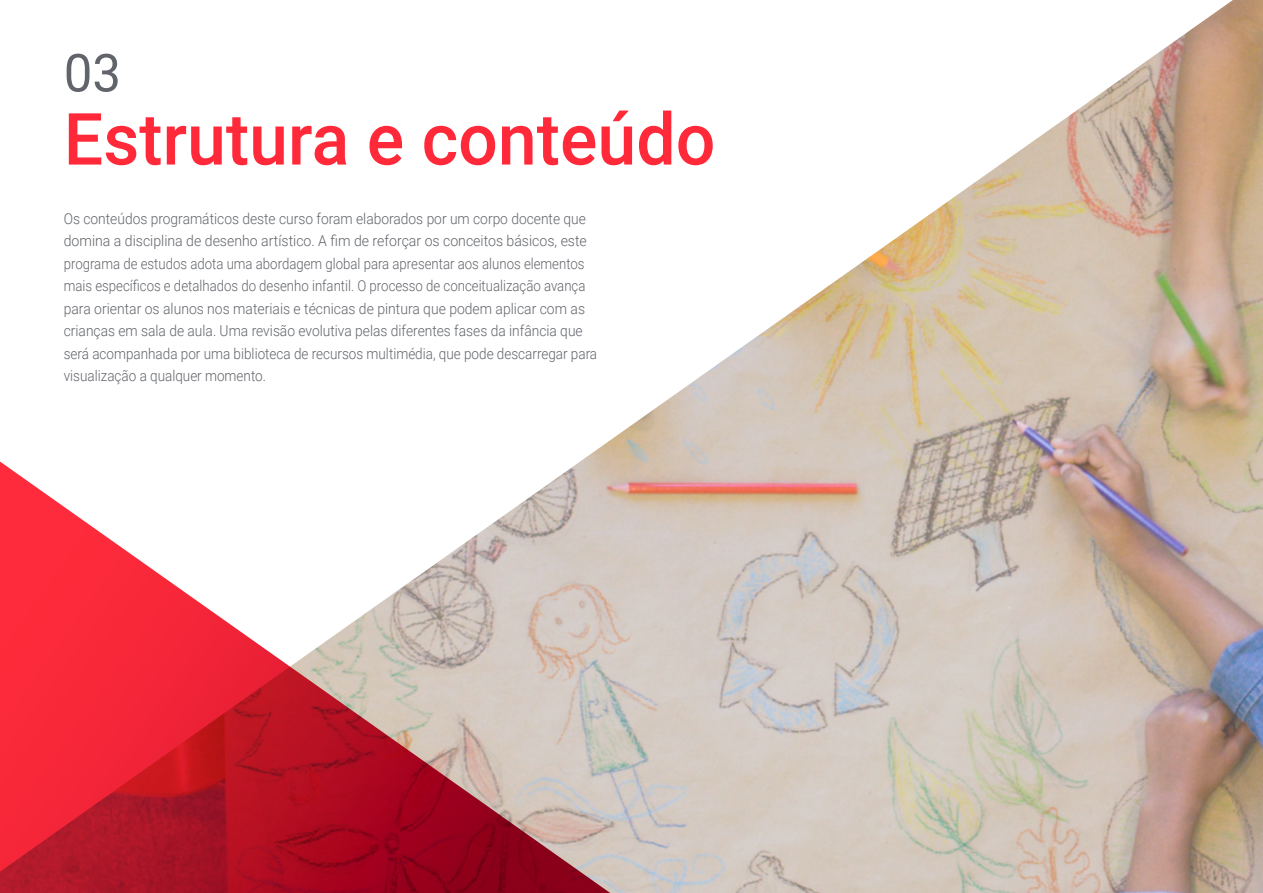
<style>
.page{position:relative;width:1263px;height:893px;background:#fff}
.page>*{position:absolute;margin:0;border:0;box-sizing:border-box;transform-origin:0 0}
.t1{font:500 72px "Roboto";color:#ff293a}
.t2{font:52.5px "Roboto";color:#61646a}
.t3{font:300 15px/22.5px "Roboto";color:#61646a;scale:.92 1}
</style>
<div class="page">
<img style="left:602px;top:0;width:661px;height:893px">
<svg style="left:0;top:446px;width:640px;height:447px"></svg>
<h2 class="t2" style="left:64px;top:36px;width:59px">03</h2>
<h1 class="t1" style="left:64px;top:89px;width:653px">Estrutura e conteúdo</h1>
<p class="t3" style="left:64px;top:207px;width:581px">Os conteúdos programáticos deste curso foram elaborados por um corpo docente que domina a disciplina de desenho artístico. A fim de reforçar os conceitos básicos, este programa de estudos adota uma abordagem global para apresentar aos alunos elementos mais específicos e detalhados do desenho infantil. O processo de conceitualização avança para orientar os alunos nos materiais e técnicas de pintura que podem aplicar com as crianças em sala de aula. Uma revisão evolutiva pelas diferentes fases da infância que será acompanhada por uma biblioteca de recursos multimédia, que pode descarregar para visualização a qualquer momento.</p>
</div>
